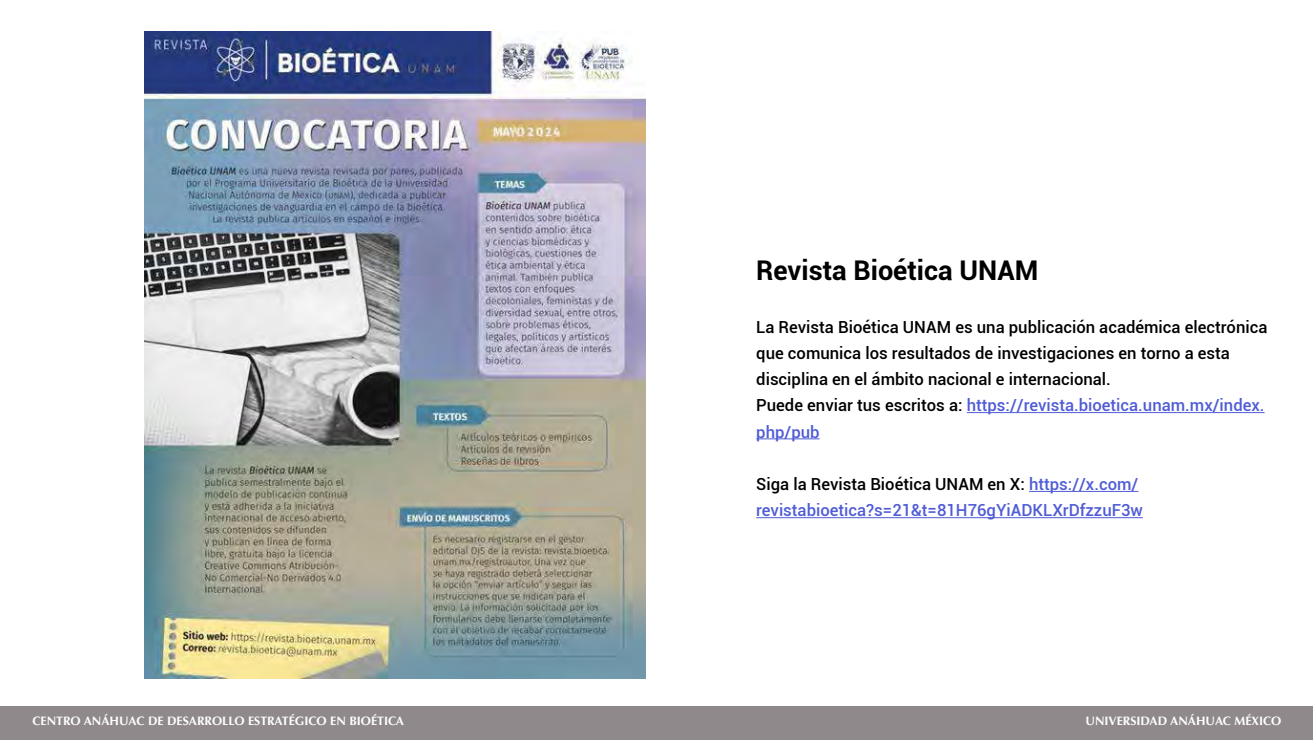
<style>
.page{position:relative;width:1313px;height:740px;background:#fff}
.page>*{position:absolute;margin:0;border:0;box-sizing:border-box;transform-origin:0 0}
.t1{font:700 27.12px "Roboto";color:#000}
.t2{font:500 16.62px/26.2px "Roboto";color:#000}
.t3{font:500 16.62px/26.2px "Roboto";color:#4f5cd6}
.t4{font:700 12.25px "Optima";color:#fff}
.s1{color:#4f5cd6}
.s2{color:#000}
</style>
<div class="page">
<div style="left:0;top:706px;width:1312px;height:33px;background:#8f898b"></div>
<img style="left:144px;top:32px;width:502px;height:646px">
<hr style="left:966px;top:412px;width:298px;height:1px;background:#4f5cd6">
<hr style="left:756px;top:438px;width:63px;height:1px;background:#4f5cd6">
<hr style="left:1029px;top:491px;width:109px;height:1px;background:#4f5cd6">
<hr style="left:756px;top:517px;width:387px;height:1px;background:#4f5cd6">
<h1 class="t1" style="left:756px;top:251px;width:284px">Revista Bioética UNAM</h1>
<p class="t2" style="left:756px;top:313px;width:512px">La Revista Bioética UNAM es una publicación académica electrónica que comunica los resultados de investigaciones en torno a esta disciplina en el ámbito nacional e internacional.<br>Puede enviar tus escritos a: <span class="s1">https://revista.bioetica.unam.mx/index. php/pub</span></p>
<p class="t3" style="left:756px;top:470px;width:388px"><span class="s2">Siga la Revista Bioética UNAM en X:</span> https://x.com/ revistabioetica?s=21&amp;t=81H76gYiADKLXrDfzzuF3w</p>
<p class="t4" style="left:32px;top:714px;width:373px">CENTRO ANÁHUAC DE DESARROLLO ESTRATÉGICO EN BIOÉTICA</p>
<p class="t4" style="left:1085px;top:714px;width:197px">UNIVERSIDAD ANÁHUAC MÉXICO</p>
</div>
